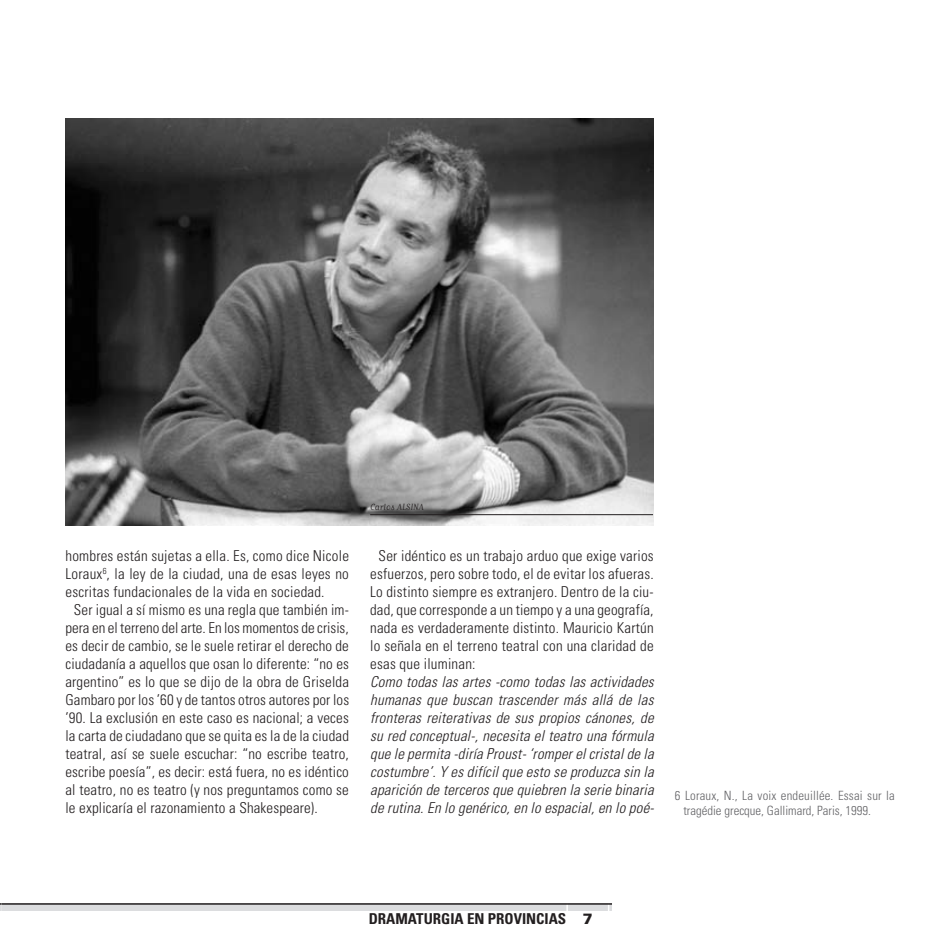
<style>
.page{position:relative;width:939px;height:939px;background:#fff}
.page>*{position:absolute;margin:0;border:0;box-sizing:border-box;transform-origin:0 0}
.t1{font:300 condensed 15px/18px "Univers LT Std";letter-spacing:.01em;color:#231f20;text-align:justify}
.t2{font:italic 300 condensed 15px/18px "Univers LT Std";letter-spacing:.015em;color:#231f20;text-align:justify}
.t3{font:700 condensed 15px "Univers LT Std";color:#231f20}
.t4{font:300 condensed 12.75px/15px "Univers LT Std";color:#636366}
.t5{font:10.5px "Matrix Script Book Lining";color:#231f20}
.s1{font-weight:900;font-stretch:normal}
</style>
<div class="page">
<svg style="left:0;top:903px;width:2px;height:8px"></svg>
<div style="left:3px;top:904px;width:608px;height:6px;background:#dcdddf"></div>
<div style="left:2px;top:903px;width:610px;height:8px;border:2px solid #dcdddf"></div>
<hr style="left:566px;top:903px;width:2px;height:34px;background:#fff">
<hr style="left:608px;top:903px;width:1px;height:34px;background:#fff">
<hr style="left:2px;top:903px;width:610px;height:2px;background:#231f20">
<img style="left:65px;top:119px;width:588px;height:406px">
<hr style="left:370px;top:514px;width:283px;height:1px;background:#231f20">
<p class="t1" style="left:65px;top:547px;width:285px">hombres están sujetas a ella. Es, como dice Nicole</p>
<p class="t1" style="left:65px;top:565px;width:285px">Loraux<sup>6</sup>, la ley de la ciudad, una de esas leyes no</p>
<p class="t1" style="left:65px;top:583px;width:261px">escritas fundacionales de la vida en sociedad.</p>
<p class="t1" style="left:74px;top:601px;width:276px">Ser igual a sí mismo es una regla que también im-</p>
<p class="t1" style="left:65px;top:619px;width:285px">pera en el terreno del arte. En los momentos de crisis,</p>
<p class="t1" style="left:65px;top:637px;width:285px">es decir de cambio, se le suele retirar el derecho de</p>
<p class="t1" style="left:65px;top:655px;width:285px">ciudadanía a aquellos que osan lo diferente: “no es</p>
<p class="t1" style="left:65px;top:673px;width:285px">argentino” es lo que se dijo de la obra de Griselda</p>
<p class="t1" style="left:65px;top:691px;width:285px">Gambaro por los ’60 y de tantos otros autores por los</p>
<p class="t1" style="left:65px;top:709px;width:285px">’90. La exclusión en este caso es nacional; a veces</p>
<p class="t1" style="left:65px;top:727px;width:285px">la carta de ciudadano que se quita es la de la ciudad</p>
<p class="t1" style="left:65px;top:745px;width:285px">teatral, así se suele escuchar: “no escribe teatro,</p>
<p class="t1" style="left:65px;top:763px;width:285px">escribe poesía”, es decir: está fuera, no es idéntico</p>
<p class="t1" style="left:65px;top:781px;width:285px">al teatro, no es teatro (y nos preguntamos como se</p>
<p class="t1" style="left:65px;top:799px;width:254px">le explicaría el razonamiento a Shakespeare).</p>
<p class="t5" style="left:370px;top:502px;width:55px">Carlos ALSINA</p>
<p class="t1" style="left:370px;top:547px;width:285px;text-indent:8px">Ser idéntico es un trabajo arduo que exige varios esfuerzos, pero sobre todo, el de evitar los afueras.<br>Lo distinto siempre es extranjero. Dentro de la ciu&shy;dad, que corresponde a un tiempo y a una geografía, nada es verdaderamente distinto. Mauricio Kartún lo señala en el terreno teatral con una claridad de esas que iluminan:</p>
<p class="t2" style="left:370px;top:673px;width:285px">Como todas las artes -como todas las actividades humanas que buscan trascender más allá de las fronteras reiterativas de sus propios cánones, de su red conceptual-, necesita el teatro una fórmula que le permita -diría Proust- ‘romper el cristal de la costumbre’. Y es difícil que esto se produzca sin la aparición de terceros que quiebren la serie binaria de rutina. En lo genérico, en lo espacial, en lo poé-</p>
<p class="t4" style="left:683px;top:788px;width:213px;text-indent:-8px">6 Loraux, N., La voix endeuillée. Essai sur la tragédie grecque, Gallimard, Paris, 1999.</p>
<p class="t3" style="left:369px;top:909px;width:226px">DRAMATURGIA EN PROVINCIAS <span class="s1">7</span></p>
</div>
